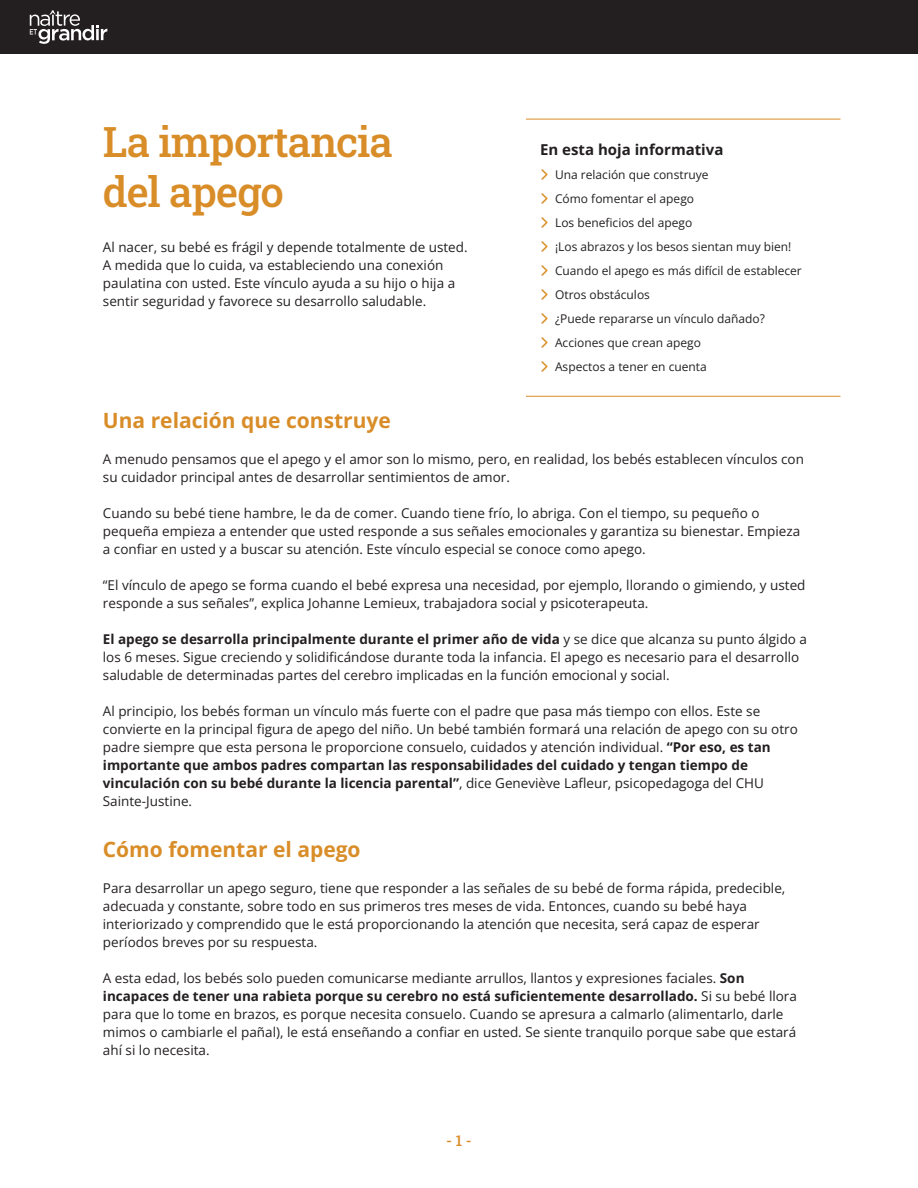
<style>
.page{position:relative;width:918px;height:1188px;background:#fff}
.page>*{position:absolute;margin:0;border:0;box-sizing:border-box;transform-origin:0 0}
.t1{font:500 42px/50.4px "Roboto Slab";letter-spacing:-.025em;color:#d98d28}
.t2{font:700 21px "Open Sans";color:#d98d28}
.t3{font:700 15px "Open Sans";color:#231f20}
.t4{font:500 15px "Roboto Slab";color:#d98d28}
.t5{font:13.5px/18px "Open Sans";color:#231f20}
.t6{font:12px/24px "Open Sans";color:#231f20}
.s1{font-weight:700}
</style>
<div class="page">
<div style="left:0;top:0;width:918px;height:54px;background:#231f20"></div>
<svg style="left:30px;top:10px;width:77px;height:34px"></svg>
<hr style="left:526px;top:119px;width:315px;height:1px;background:#d98d28">
<hr style="left:526px;top:396px;width:315px;height:1px;background:#d98d28">
<h1 class="t1" style="left:103px;top:115px;width:292px">La importancia del apego</h1>
<p class="t5" style="left:103px;top:238px;width:366px">Al nacer, su bebé es frágil y depende totalmente de usted.<br>A medida que lo cuida, va estableciendo una conexión paulatina con usted. Este vínculo ayuda a su hijo o hija a sentir seguridad y favorece su desarrollo saludable.</p>
<p class="t3" style="left:540px;top:139px;width:185px">En esta hoja informativa</p>
<p class="t6" style="left:555px;top:162px;width:248px">Una relación que construye<br>Cómo fomentar el apego<br>Los beneficios del apego<br>¡Los abrazos y los besos sientan muy bien!<br>Cuando el apego es más difícil de establecer<br>Otros obstáculos<br>¿Puede repararse un vínculo dañado?<br>Acciones que crean apego<br>Aspectos a tener en cuenta</p>
<h2 class="t2" style="left:103px;top:406px;width:290px">Una relación que construye</h2>
<p class="t5" style="left:103px;top:450px;width:703px">A menudo pensamos que el apego y el amor son lo mismo, pero, en realidad, los bebés establecen vínculos con su cuidador principal antes de desarrollar sentimientos de amor.</p>
<p class="t5" style="left:103px;top:504px;width:699px">Cuando su bebé tiene hambre, le da de comer. Cuando tiene frío, lo abriga. Con el tiempo, su pequeño o pequeña empieza a entender que usted responde a sus señales emocionales y garantiza su bienestar. Empieza a confiar en usted y a buscar su atención. Este vínculo especial se conoce como apego.</p>
<p class="t5" style="left:103px;top:576px;width:704px">“El vínculo de apego se forma cuando el bebé expresa una necesidad, por ejemplo, llorando o gimiendo, y usted responde a sus señales”, explica Johanne Lemieux, trabajadora social y psicoterapeuta.</p>
<p class="t5" style="left:103px;top:630px;width:706px"><span class="s1">El apego se desarrolla principalmente durante el primer año de vida</span> y se dice que alcanza su punto álgido a los 6 meses. Sigue creciendo y solidificándose durante toda la infancia. El apego es necesario para el desarrollo saludable de determinadas partes del cerebro implicadas en la función emocional y social.</p>
<p class="t5" style="left:103px;top:702px;width:696px">Al principio, los bebés forman un vínculo más fuerte con el padre que pasa más tiempo con ellos. Este se convierte en la principal figura de apego del niño. Un bebé también formará una relación de apego con su otro padre siempre que esta persona le proporcione consuelo, cuidados y atención individual. <span class="s1">“Por eso, es tan importante que ambos padres compartan las responsabilidades del cuidado y tengan tiempo de vinculación con su bebé durante la licencia parental”</span>, dice Geneviève Lafleur, psicopedagoga del CHU Sainte-Justine.</p>
<h2 class="t2" style="left:103px;top:835px;width:259px">Cómo fomentar el apego</h2>
<p class="t5" style="left:103px;top:879px;width:684px">Para desarrollar un apego seguro, tiene que responder a las señales de su bebé de forma rápida, predecible, adecuada y constante, sobre todo en sus primeros tres meses de vida. Entonces, cuando su bebé haya interiorizado y comprendido que le está proporcionando la atención que necesita, será capaz de esperar períodos breves por su respuesta.</p>
<p class="t5" style="left:103px;top:969px;width:696px">A esta edad, los bebés solo pueden comunicarse mediante arrullos, llantos y expresiones faciales. <span class="s1">Son incapaces de tener una rabieta porque su cerebro no está suficientemente desarrollado.</span> Si su bebé llora para que lo tome en brazos, es porque necesita consuelo. Cuando se apresura a calmarlo (alimentarlo, darle mimos o cambiarle el pañal), le está enseñando a confiar en usted. Se siente tranquilo porque sabe que estará ahí si lo necesita.</p>
<p class="t4" style="left:446px;top:1130px;width:27px">- 1 -</p>
</div>
